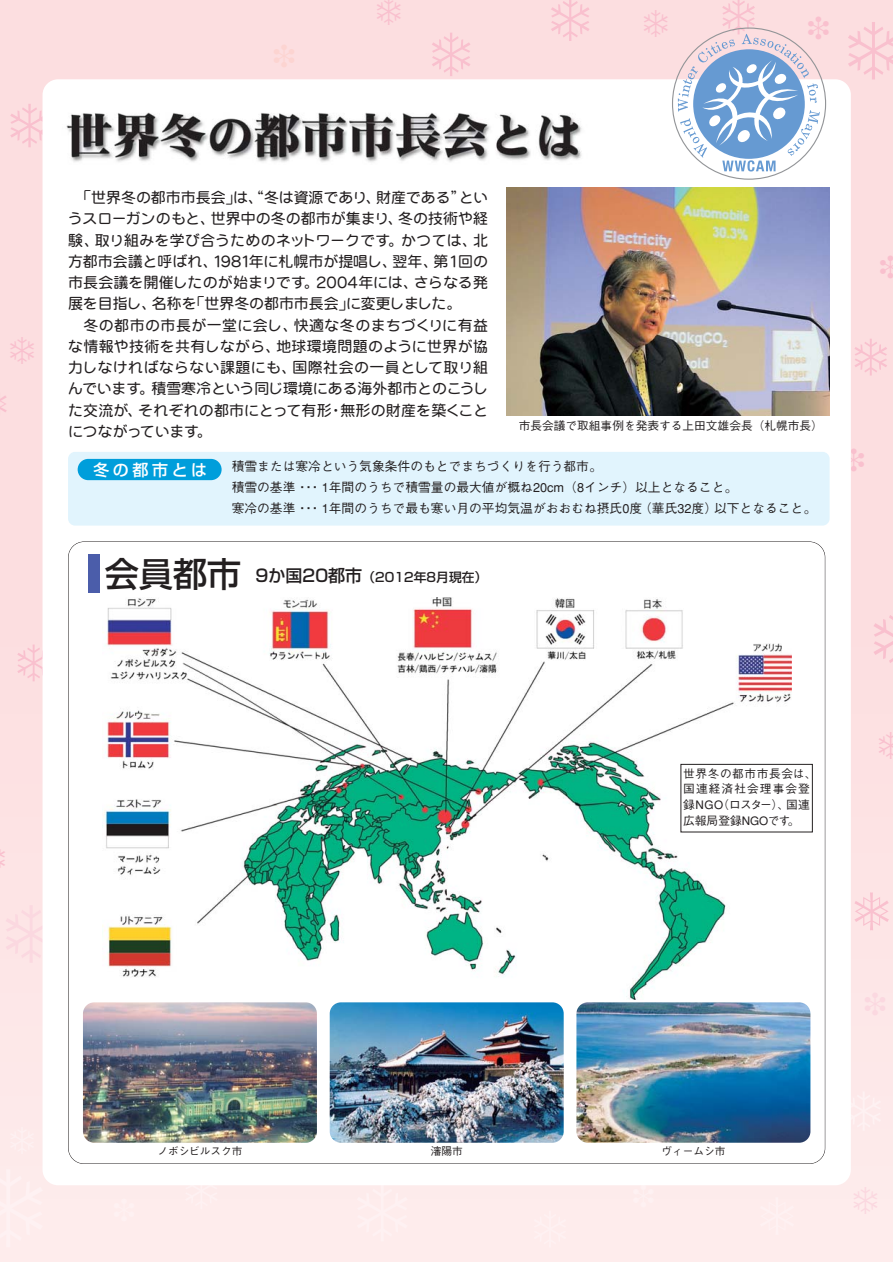
<style>
.page{position:relative;width:893px;height:1262px;background:#fff}
.page>*{position:absolute;margin:0;border:0;box-sizing:border-box;transform-origin:0 0}
.t1{font:500 15.9px "Shin Go";letter-spacing:.23em;color:#fff}
.t2{font:14.85px/21.3px "NIS R4 83 pv RKSJ H";color:#231f20;text-align:justify}
.t3{font:500 12.75px/21.3px "Gothic BBB";color:#231f20}
.t4{font:500 12.75px "Shin Go";color:#231f20}
.t5{font:500 11.7px/15.9px "Gothic BBB";letter-spacing:.045em;color:#231f20}
.t6{font:500 11.7px "Gothic BBB";color:#231f20}
.t7{font:500 10.65px "Gothic BBB";color:#231f20}
.s1{font-size:34.05px}
.s2{font-size:16.95px}
</style>
<div class="page">
<div style="left:0;top:0;width:892px;height:1261px;background:#fcdee0"></div>
<div style="left:0;top:619px;width:892px;height:642px;background:#fdebeb"></div>
<div style="left:43px;top:79px;width:807px;height:1106px;background:#fff;border-radius:16px"></div>
<img style="left:102px;top:597px;width:689px;height:402px">
<div style="left:68px;top:452px;width:761px;height:73px;background:#e1f4fd;border-radius:7px"></div>
<div style="left:78px;top:459px;width:143px;height:21px;background:#009edb;border-radius:11px"></div>
<div style="left:88px;top:554px;width:12px;height:39px;background:#4b5daa"></div>
<img style="left:66px;top:112px;width:516px;height:50px">
<img style="left:506px;top:188px;width:323px;height:227px">
<img style="left:83px;top:1002px;width:234px;height:140px;border-radius:11px">
<img style="left:330px;top:1002px;width:233px;height:140px;border-radius:11px">
<img style="left:576px;top:1002px;width:234px;height:140px;border-radius:11px">
<div style="left:680px;top:764px;width:132px;height:68px;border:1px solid #231f20"></div>
<svg style="left:892px;top:22px;width:1px;height:57px"></svg>
<svg style="left:17px;top:644px;width:25px;height:37px"></svg>
<svg style="left:879px;top:732px;width:14px;height:27px"></svg>
<svg style="left:42px;top:104px;width:1px;height:43px"></svg>
<svg style="left:892px;top:256px;width:1px;height:22px"></svg>
<svg style="left:850px;top:449px;width:1px;height:23px"></svg>
<svg style="left:678px;top:27px;width:150px;height:144px"></svg>
<p class="t2" style="left:68px;top:186px;width:421px;text-indent:8px">「世界冬の都市市長会」は、“冬は資源であり、財産である”というスローガンのもと、世界中の冬の都市が集まり、冬の技術や経験、取り組みを学び合うためのネットワークです。かつては、北方都市会議と呼ばれ、1981年に札幌市が提唱し、翌年、第１回の市長会議を開催したのが始まりです。2004年には、さらなる発展を目指し、名称を「世界冬の都市市長会」に変更しました。</p>
<p class="t2" style="left:68px;top:313px;width:421px;text-indent:15px">冬の都市の市長が一堂に会し、快適な冬のまちづくりに有益な情報や技術を共有しながら、地球環境問題のように世界が協力しなければならない課題にも、国際社会の一員として取り組んでいます。積雪寒冷という同じ環境にある海外都市とのこうした交流が、それぞれの都市にとって有形・無形の財産を築くことにつながっています。</p>
<p class="t6" style="left:518px;top:421px;width:306px">市長会議で取組事例を発表する上田文雄会長（札幌市長）</p>
<p class="t1" style="left:93px;top:464px;width:115px">冬の都市とは</p>
<p class="t3" style="left:232px;top:457px;width:586px">積雪または寒冷という気象条件のもとでまちづくりを行う都市。<br>積雪の基準･･･ 1年間のうちで積雪量の最大値が概ね20cm（8インチ）以上となること。<br>寒冷の基準･･･ 1年間のうちで最も寒い月の平均気温がおおむね摂氏0度（華氏32度）以下となること。</p>
<p class="t4" style="left:105px;top:573px;width:384px"><span class="s1">会員都市</span> <span class="s2">9か国20都市</span>（2012年8月現在）</p>
<p class="t5" style="left:683px;top:766px;width:134px">世界冬の都市市長会は、国連経済社会理事会登録NGO（ロスター）、国連広報局登録NGOです。</p>
<p class="t7" style="left:157px;top:1147px;width:87px">ノボシビルスク市</p>
<p class="t7" style="left:431px;top:1147px;width:33px">瀋陽市</p>
<p class="t7" style="left:661px;top:1147px;width:65px">ヴィームシ市</p>
</div>
